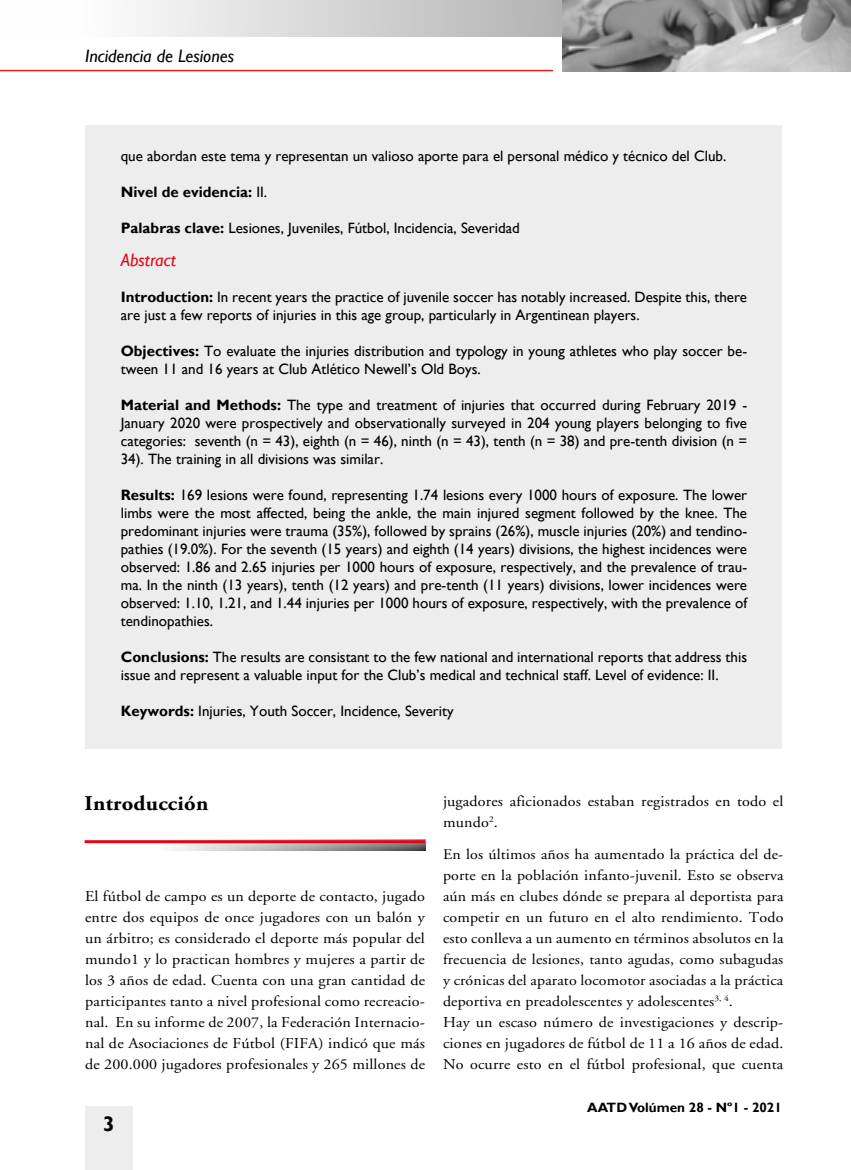
<style>
.page{position:relative;width:851px;height:1170px;background:#fff}
.page>*{position:absolute;margin:0;border:0;box-sizing:border-box;transform-origin:0 0}
.t1{font:700 21px "Adobe Garamond Pro";letter-spacing:.01em;color:#000;scale:1.07 1}
.t2{font:700 21px "Gill Sans";color:#b3b2b2}
.t3{font:italic 18px "Gill Sans";color:#000}
.t4{font:italic 18px "Gill Sans";color:#e30613}
.t5{font:15px/18px "Gill Sans";color:#000}
.t6{font:15px/21px "Adobe Garamond";letter-spacing:.01em;color:#000;text-align:justify;scale:1.07 1}
.t7{font:700 15px "Gill Sans";color:#000}
.t8{font:14.85px/21px "Adobe Garamond";letter-spacing:.01em;color:#000;text-align:justify;scale:1.07 1}
.t9{font:700 13.5px "Gill Sans";color:#000}
.s1{font-weight:400}
.s2{font-weight:700}
.s3{color:#020203}
</style>
<div class="page">
<div style="left:85px;top:1106px;width:48px;height:63px;background:#ededed"></div>
<div style="left:0;top:0;width:568px;height:36px;background:linear-gradient(to right,#fff,#b3b3b3)"></div>
<img style="left:562px;top:0;width:288px;height:71px">
<div style="left:85px;top:126px;width:697px;height:622px;background:#ededed"></div>
<svg style="left:85px;top:839px;width:340px;height:11px"></svg>
<hr style="left:85px;top:840px;width:340px;height:3px;background:#e30613">
<hr style="left:0;top:70px;width:553px;height:1px;background:#e52321">
<p class="t3" style="left:85px;top:45px;width:150px">Incidencia de Lesiones</p>
<p class="t5" style="left:121px;top:147px;width:607px">que abordan este tema y representan un valioso aporte para el personal médico y técnico del Club.</p>
<p class="t7" style="left:121px;top:183px;width:148px">Nivel de evidencia: <span class="s1">II.</span></p>
<p class="t5" style="left:121px;top:219px;width:400px"><span class="s2">Palabras clave:</span> Lesiones, Juveniles, Fútbol, Incidencia, Severidad</p>
<p class="t4" style="left:121px;top:249px;width:56px">Abstract</p>
<p class="t5" style="left:121px;top:288px;width:627px"><span class="s2">Introduction:</span> In recent years the practice of juvenile soccer has notably increased. Despite this, there are just a few reports of injuries in this age group, particularly in Argentinean players.</p>
<p class="t5" style="left:121px;top:342px;width:627px"><span class="s2">Objectives:</span> To evaluate the injuries distribution and typology in young athletes who play soccer be&shy;tween 11 and 16 years at Club Atlético Newell’s Old Boys.</p>
<p class="t5" style="left:121px;top:396px;width:627px;text-align:justify"><span class="s2">Material and Methods:</span> The type and treatment of injuries that occurred during February 2019 - January 2020 were prospectively and observationally surveyed in 204 young players belonging to five categories: seventh (n = 43), eighth (n = 46), ninth (n = 43), tenth (n = 38) and pre-tenth division (n = 34). The training in all divisions was similar.</p>
<p class="t5" style="left:121px;top:486px;width:627px;text-align:justify"><span class="s2">Results:</span> 169 lesions were found, representing 1.74 lesions every 1000 hours of exposure. The lower limbs were the most affected, being the ankle, the main injured segment followed by the knee. The predominant injuries were trauma (35%), followed by sprains (26%), muscle injuries (20%) and tendino&shy;pathies (19.0%). For the seventh (15 years) and eighth (14 years) divisions, the highest incidences were observed: 1.86 and 2.65 injuries per 1000 hours of exposure, respectively, and the prevalence of trau&shy;ma. In the ninth (13 years), tenth (12 years) and pre-tenth (11 years) divisions, lower incidences were observed: 1.10, 1.21, and 1.44 injuries per 1000 hours of exposure, respectively, with the prevalence of tendinopathies.</p>
<p class="t5" style="left:121px;top:648px;width:627px"><span class="s2">Conclusions:</span> The results are consistant to the few national and international reports that address this issue and represent a valuable input for the Club’s medical and technical staff. Level of evidence: II.</p>
<p class="t5" style="left:121px;top:702px;width:334px"><span class="s2">Keywords:</span> Injuries, Youth Soccer, Incidence, Severity</p>
<h1 class="t1" style="left:85px;top:791px;width:117px">Introducción</h1>
<p class="t6" style="left:85px;top:885px;width:319px">El fútbol de campo es un deporte de contacto, jugado entre dos equipos de once jugadores con un balón y un árbitro; es considerado el deporte más popular del mundo1 y lo practican hombres y mujeres a partir de los 3 años de edad. Cuenta con una gran cantidad de participantes tanto a nivel profesional como recreacio&shy;nal. En su informe de 2007, la Federación Internacio&shy;nal de Asociaciones de Fútbol (FIFA) indicó que más de 200.000 jugadores profesionales y 265 millones de</p>
<h1 class="t2" style="left:93px;top:1110px;width:23px">3<span class="s3">3</span></h1>
<p class="t6" style="left:443px;top:791px;width:319px">jugadores aficionados estaban registrados en todo el mundo<sup>2</sup>.</p>
<p class="t8" style="left:443px;top:843px;width:319px">En los últimos años ha aumentado la práctica del de&shy;porte en la población infanto-juvenil. Esto se observa aún más en clubes dónde se prepara al deportista para competir en un futuro en el alto rendimiento. Todo esto conlleva a un aumento en términos absolutos en la frecuencia de lesiones, tanto agudas, como subagudas y crónicas del aparato locomotor asociadas a la práctica deportiva en preadolescentes y adolescentes<sup>3,</sup> <sup>4</sup>.</p>
<p class="t6" style="left:443px;top:1011px;width:319px">Hay un escaso número de investigaciones y descrip&shy;ciones en jugadores de fútbol de 11 a 16 años de edad.<br>No ocurre esto en el fútbol profesional, que cuenta</p>
<p class="t9" style="left:587px;top:1099px;width:196px">AATD Volúmen 28 - Nº1 - 2021</p>
</div>
